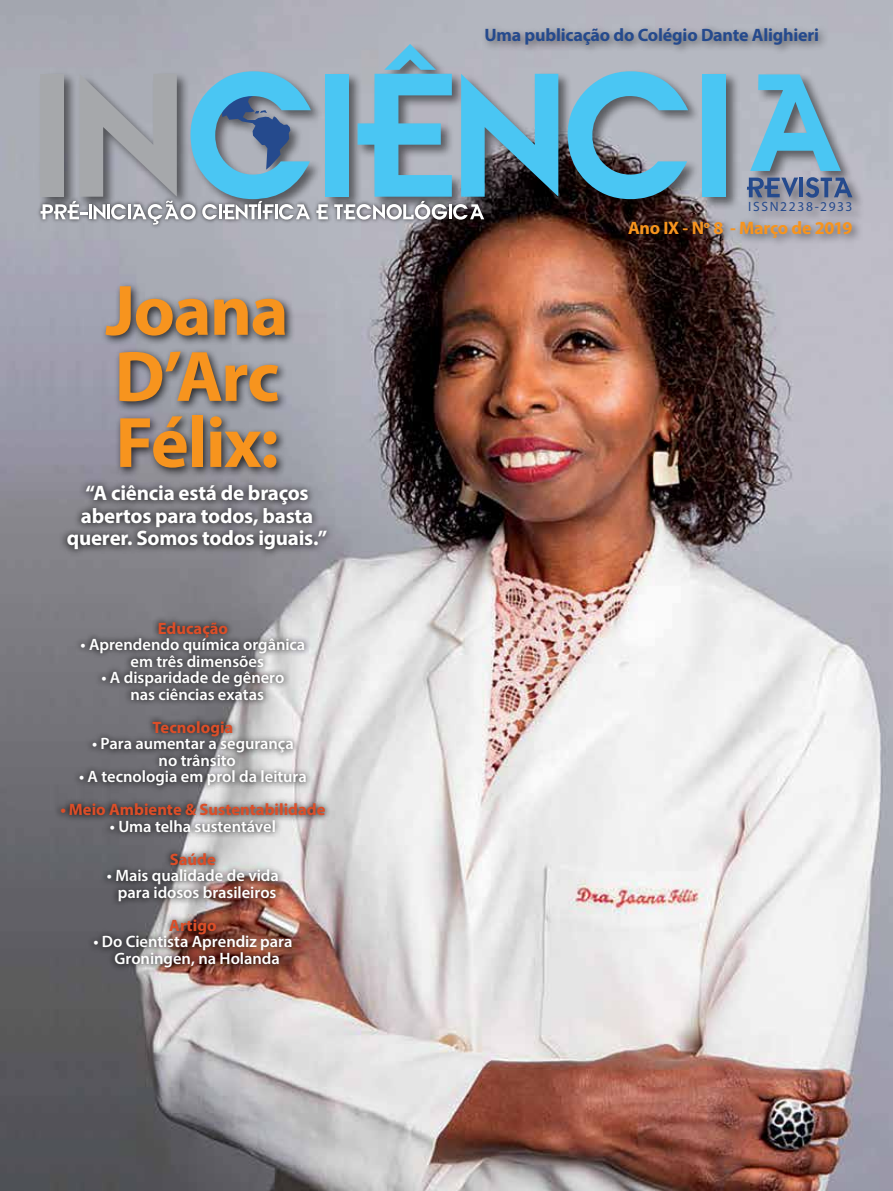
<style>
.page{position:relative;width:893px;height:1191px;background:#fff}
.page>*{position:absolute;margin:0;border:0;box-sizing:border-box;transform-origin:0 0}
.t1{font:700 72px/66px "Myriad Pro";letter-spacing:-.02em;color:#f7941e}
.t2{font:700 21px/22.5px "Myriad Pro";letter-spacing:-.01em;color:#fff;text-align:center}
.t3{font:700 18px "Myriad Pro";letter-spacing:-.01em;color:#254a8d}
.t4{font:700 18px "Myriad Pro";letter-spacing:-.015em;color:#f7941e}
.t5{font:600 16.5px/16.5px "Myriad Pro";color:#fff;text-align:center}
.t6{font:700 16.5px "Myriad Pro";color:#dc4e28}
.t7{font:13.5px "Myriad Pro";letter-spacing:.12em;color:#254a8d}
</style>
<div class="page">
<img style="left:0;top:0;width:893px;height:1191px">
<div style="left:624px;top:216px;width:238px;height:32px;background:#000;opacity:.5"></div>
<div style="left:101px;top:281px;width:195px;height:197px;background:#000;opacity:.75"></div>
<svg style="left:60px;top:478px;width:274px;height:79px;background:#707076"></svg>
<svg style="left:54px;top:615px;width:278px;height:359px;background:#867e80"></svg>
<div style="left:481px;top:23px;width:348px;height:32px;background:#000;opacity:.5"></div>
<div style="left:38px;top:43px;width:816px;height:170px;background:#000;opacity:.5"></div>
<div style="left:325px;top:74px;width:24px;height:123px;background:#4ac6f3"></div>
<svg style="left:568px;top:71px;width:120px;height:128px;background:#70a5bc"></svg>
<div style="left:702px;top:74px;width:24px;height:123px;background:#4ac6f3"></div>
<svg style="left:750px;top:74px;width:91px;height:97px;background:#79b4cd"></svg>
<div style="left:745px;top:175px;width:121px;height:37px;background:#000;opacity:.5"></div>
<svg style="left:747px;top:178px;width:51px;height:19px"></svg>
<hr style="left:799px;top:178px;width:4px;height:19px;background:#254a8d">
<svg style="left:805px;top:177px;width:47px;height:21px"></svg>
<div style="left:36px;top:196px;width:452px;height:33px;background:#000;opacity:.75"></div>
<svg style="left:41px;top:71px;width:287px;height:154px;background:#8ea5b4"></svg>
<svg style="left:334px;top:44px;width:224px;height:176px;background:#73a4ba"></svg>
<div style="left:747px;top:200px;width:118px;height:25px;background:#000;opacity:.5"></div>
<h1 class="t1" style="left:106px;top:275px;width:185px">Joana<br>D’Arc<br>Félix:</h1>
<p class="t2" style="left:67px;top:481px;width:262px">“A ciência está de braços abertos para todos, basta querer. Somos todos iguais.”</p>
<p class="t6" style="left:158px;top:617px;width:72px">Educação</p>
<p class="t5" style="left:81px;top:636px;width:226px">• Aprendendo química orgânica em três dimensões</p>
<p class="t5" style="left:101px;top:669px;width:184px">• A disparidade de gênero nas ciências exatas</p>
<p class="t6" style="left:153px;top:716px;width:82px">Tecnologia</p>
<p class="t5" style="left:92px;top:735px;width:203px">• Para aumentar a segurança no trânsito</p>
<p class="t5" style="left:79px;top:768px;width:229px">• A tecnologia em prol da leitura</p>
<p class="t6" style="left:60px;top:799px;width:267px">• Meio Ambiente &amp; Sustentabilidade</p>
<p class="t5" style="left:110px;top:817px;width:167px">• Uma telha sustentável</p>
<p class="t6" style="left:170px;top:848px;width:47px">Saúde</p>
<p class="t5" style="left:107px;top:867px;width:174px">• Mais qualidade de vida para idosos brasileiros</p>
<p class="t6" style="left:169px;top:914px;width:49px">Artigo</p>
<p class="t5" style="left:93px;top:933px;width:201px">• Do Cientista Aprendiz para<br>Groningen, na Holanda</p>
<p class="t3" style="left:484px;top:23px;width:336px">Uma publicação do Colégio Dante Alighieri</p>
<p class="t7" style="left:748px;top:198px;width:106px">ISSN2238-2933</p>
<p class="t4" style="left:628px;top:216px;width:226px">Ano IX - N<sup>o</sup> 8 - Março de 2019</p>
</div>
